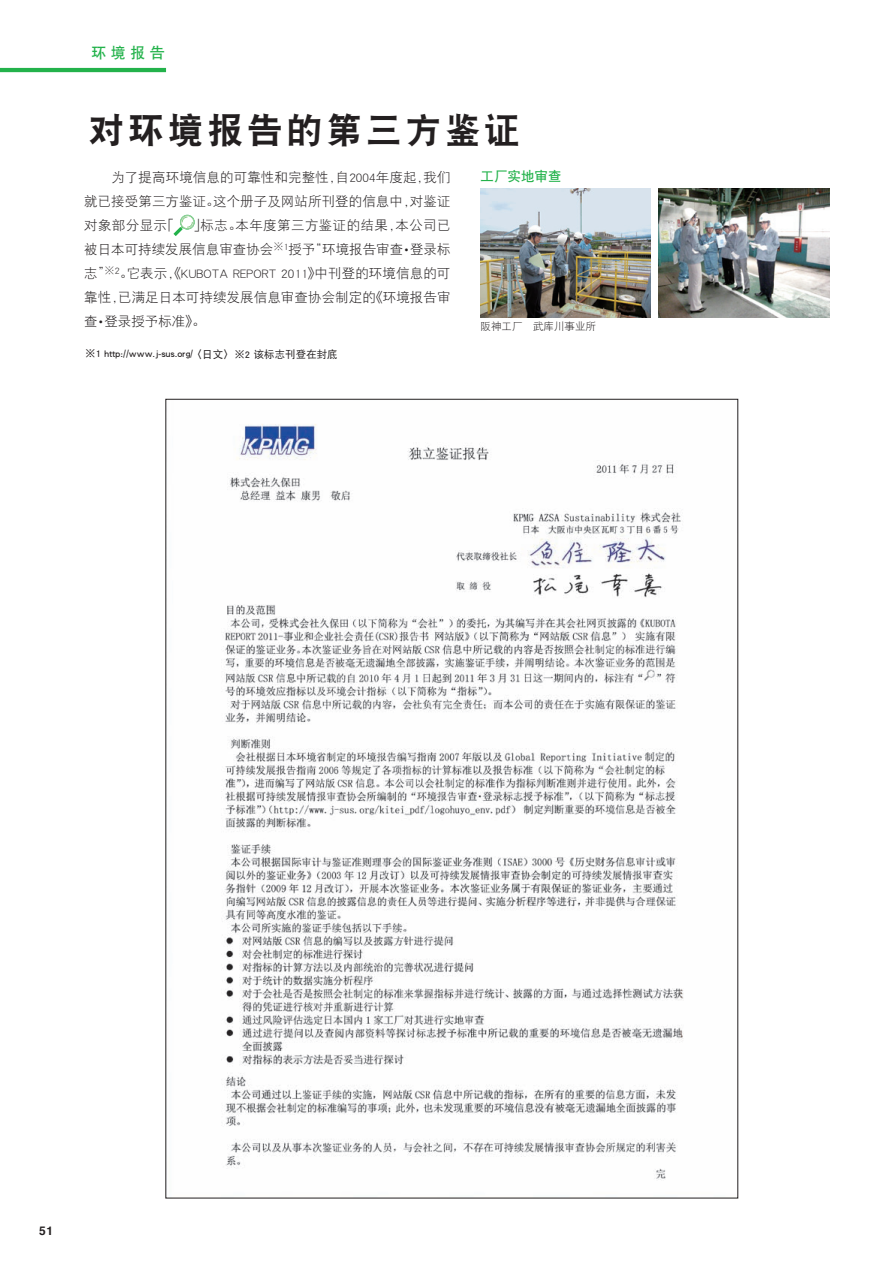
<style>
.page{position:relative;width:893px;height:1263px;background:#fff}
.page>*{position:absolute;margin:0;border:0;box-sizing:border-box;transform-origin:0 0}
.t1{font:36px "DFP Hei W9 G Bpc EUC H";letter-spacing:.1em;color:#231f20}
.t2{font:15px "DFP Hei W7 G Bpc EUC H";color:#23b24b}
.t3{font:13.5px/24px "DFP Hei W3 G Bpc EUC H";letter-spacing:.005em;color:#231f20;text-align:justify}
.t4{font:13.5px "DFP Hei W7 G Bpc EUC H";color:#23b24b}
.t5{font:700 12px "Helvetica";color:#231f20}
.t6{font:10.5px "DFP Hei W5 G Bpc EUC H";color:#231f20}
.t7{font:10.5px "DFP Hei W3 G Bpc EUC H";color:#231f20}
.s1{font-family:"Koz Go Pro"}
</style>
<div class="page">
<hr style="left:0;top:68px;width:166px;height:4px;background:#23b24b">
<img style="left:480px;top:189px;width:171px;height:129px">
<img style="left:659px;top:189px;width:170px;height:129px">
<img style="left:221px;top:424px;width:463px;height:756px">
<svg style="left:174px;top:227px;width:9px;height:9px"></svg>
<svg style="left:180px;top:215px;width:15px;height:15px"></svg>
<p class="t2" style="left:91px;top:45px;width:75px">环境报告</p>
<p class="t1" style="left:89px;top:112px;width:434px">对环境报告的第三方鉴证</p>
<p class="t3" style="left:84px;top:165px;width:368px">　　为了提高环境信息的可靠性和完整性，自2004年度起，我们就已接受第三方鉴证。这个册子及网站所刊登的信息中，对鉴证对象部分显示「　 」标志。本年度第三方鉴证的结果，本公司已被日本可持续发展信息审查协会<sup>※1</sup>授予“环境报告审查<span class="s1">・</span>登录标志”<sup>※2</sup>。它表示，《KUBOTA REPORT 2011》中刊登的环境信息的可靠性，已满足日本可持续发展信息审查协会制定的《环境报告审查<span class="s1">・</span>登录授予标准》。</p>
<p class="t4" style="left:480px;top:169px;width:82px">工厂实地审查</p>
<p class="t7" style="left:480px;top:321px;width:117px">阪神工厂　武库川事业所</p>
<p class="t6" style="left:85px;top:348px;width:254px">※1 http://www.j-sus.org/〈日文〉※2 该标志刊登在封底</p>
<p class="t5" style="left:39px;top:1221px;width:16px">51</p>
</div>
